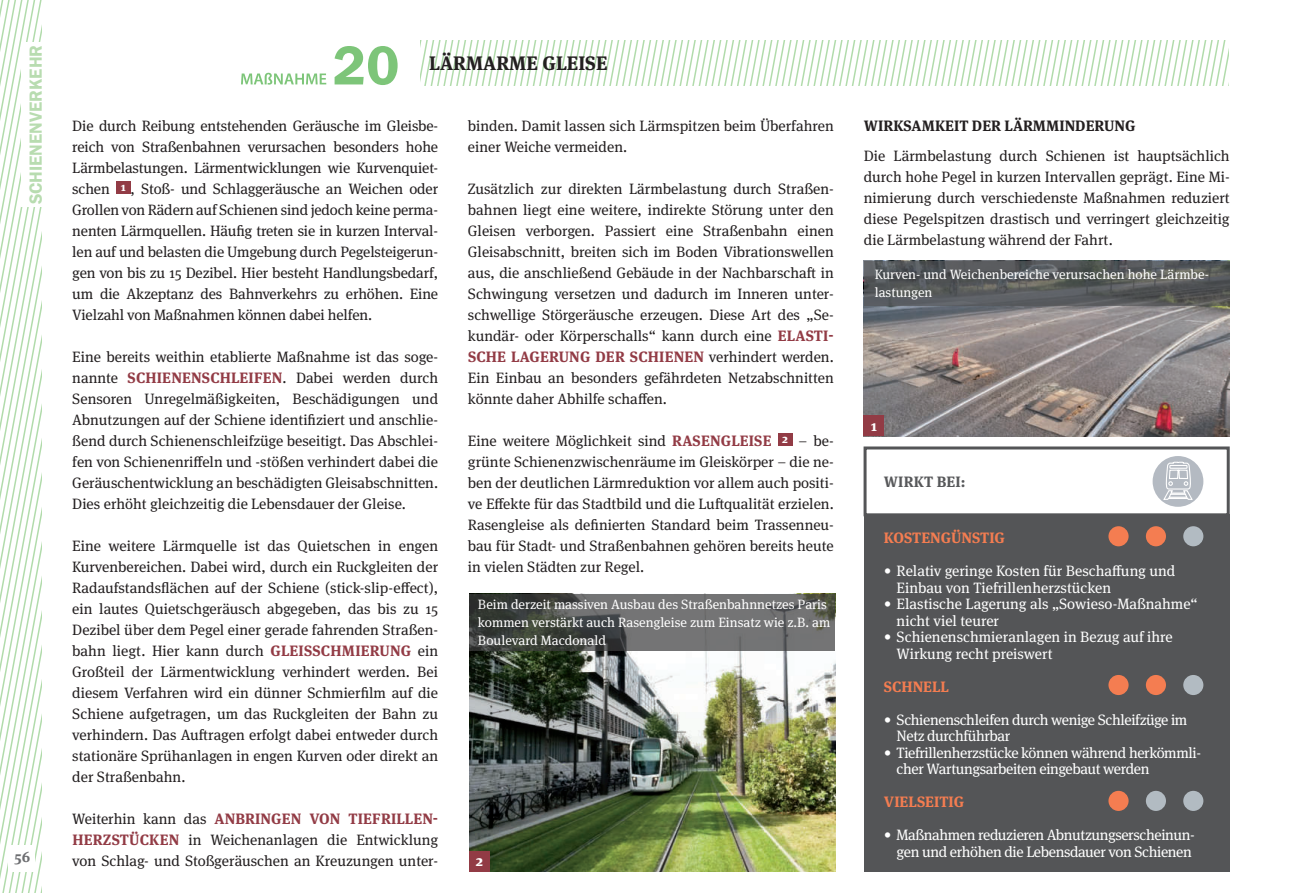
<style>
.page{position:relative;width:1306px;height:893px;background:#fff}
.page>*{position:absolute;margin:0;border:0;box-sizing:border-box;transform-origin:0 0}
.t1{font:600 56.85px "Franklin Gothic";color:#7dc579}
.t2{font:700 19.5px "Meta Serif Pro";color:#231f20}
.t3{font:600 18px "Franklin Gothic";color:#b8dcb0}
.t4{font:15px/21px "Meta Serif Pro";color:#231f20;text-align:justify}
.t5{font:15px/16.5px "Meta Serif Pro";letter-spacing:-.025em;color:#fff}
.t6{font:15px/16.5px "Meta Serif Pro";color:#fff}
.t7{font:700 15px "Meta Serif Pro";color:#f47d51}
.t8{font:700 15px "Meta Serif Pro";color:#231f20}
.t9{font:700 15px "Meta Serif Pro";letter-spacing:.01em;color:#57585a}
.t10{font:700 15px "Meta Serif Pro";color:#6d6e71}
.t11{font:700 15px "Meta Serif Pro";color:#fff}
.t12{font:13.5px/18px "Meta Serif Pro";color:#fff}
.s1{font-weight:700;color:#923b45}
</style>
<div class="page">
<svg style="left:420px;top:40px;width:808px;height:45px"></svg>
<svg style="left:0;top:0;width:41px;height:893px"></svg>
<div style="left:8px;top:844px;width:27px;height:27px;background:#fff"></div>
<div style="left:863px;top:514px;width:366px;height:358px;background:#545557"></div>
<div style="left:863px;top:447px;width:366px;height:69px;border:3px solid #545557"></div>
<div style="left:1108px;top:791px;width:20px;height:20px;background:#f47d51;border-radius:50%"></div>
<div style="left:1145px;top:791px;width:20px;height:20px;background:#b2bbc2;border-radius:50%"></div>
<div style="left:1183px;top:791px;width:20px;height:20px;background:#b2bbc2;border-radius:50%"></div>
<div style="left:1108px;top:675px;width:20px;height:20px;background:#f47d51;border-radius:50%"></div>
<div style="left:1145px;top:675px;width:20px;height:20px;background:#f47d51;border-radius:50%"></div>
<div style="left:1183px;top:675px;width:20px;height:20px;background:#b2bbc2;border-radius:50%"></div>
<div style="left:1108px;top:526px;width:20px;height:20px;background:#f47d51;border-radius:50%"></div>
<div style="left:1145px;top:526px;width:20px;height:20px;background:#f47d51;border-radius:50%"></div>
<div style="left:1183px;top:526px;width:20px;height:20px;background:#b2bbc2;border-radius:50%"></div>
<div style="left:116px;top:181px;width:15px;height:13px;background:#923b45"></div>
<div style="left:778px;top:434px;width:14px;height:12px;background:#923b45"></div>
<img style="left:863px;top:305px;width:366px;height:131px">
<svg style="left:863px;top:261px;width:366px;height:44px;background:#56595a"></svg>
<img style="left:469px;top:650px;width:366px;height:222px">
<svg style="left:469px;top:594px;width:366px;height:56px;background:#5c5e5d"></svg>
<div style="left:22px;top:42px;width:20px;height:165px;background:#fff"></div>
<svg style="left:241px;top:73px;width:85px;height:12px"></svg>
<div style="left:469px;top:852px;width:20px;height:20px;background:#923b45"></div>
<div style="left:863px;top:416px;width:21px;height:20px;background:#923b45"></div>
<div style="left:1152px;top:456px;width:51px;height:51px;background:#b4bac2;border-radius:50%"></div>
<svg style="left:1163px;top:462px;width:30px;height:38px"></svg>
<p class="t3" style="left:28px;top:204px;width:161px;rotate:-90deg">SCHIENENVERKEHR</p>
<h1 class="t1" style="left:333px;top:42px;width:68px">20</h1>
<h2 class="t2" style="left:429px;top:52px;width:180px">LÄRMARME GLEISE</h2>
<p class="t4" style="left:468px;top:116px;width:367px">binden. Damit lassen sich Lärmspitzen beim Überfahren einer Weiche vermeiden.</p>
<p class="t4" style="left:468px;top:179px;width:367px">Zusätzlich zur direkten Lärmbelastung durch Straßen&shy;bahnen liegt eine weitere, indirekte Störung unter den Gleisen verborgen. Passiert eine Straßenbahn einen Gleisabschnitt, breiten sich im Boden Vibrationswellen aus, die anschließend Gebäude in der Nachbarschaft in Schwingung versetzen und dadurch im Inneren unter&shy;schwellige Störgeräusche erzeugen. Diese Art des „Se&shy;kundär- oder Körperschalls“ kann durch eine <span class="s1">ELASTI-SCHE LAGERUNG DER SCHIENEN</span> verhindert werden.<br>Ein Einbau an besonders gefährdeten Netzabschnitten könnte daher Abhilfe schaffen.</p>
<p class="t4" style="left:468px;top:431px;width:367px">Eine weitere Möglichkeit sind <span class="s1">RASENGLEISE</span> <sup>2</sup> – be&shy;grünte Schienenzwischenräume im Gleiskörper – die ne&shy;ben der deutlichen Lärmreduktion vor allem auch positi&shy;ve Effekte für das Stadtbild und die Luftqualität erzielen.<br>Rasengleise als definierten Standard beim Trassenneu&shy;bau für Stadt- und Straßenbahnen gehören bereits heute in vielen Städten zur Regel.</p>
<p class="t4" style="left:72px;top:115px;width:367px">Die durch Reibung entstehenden Geräusche im Gleisbe&shy;reich von Straßenbahnen verursachen besonders hohe Lärmbelastungen. Lärmentwicklungen wie Kurvenquiet&shy;schen <sup>1</sup> , Stoß- und Schlaggeräusche an Weichen oder Grollen von Rädern auf Schienen sind jedoch keine perma&shy;nenten Lärmquellen. Häufig treten sie in kurzen Interval&shy;len auf und belasten die Umgebung durch Pegelsteigerun&shy;gen von bis zu 15 Dezibel. Hier besteht Handlungsbedarf, um die Akzeptanz des Bahnverkehrs zu erhöhen. Eine Vielzahl von Maßnahmen können dabei helfen.</p>
<p class="t4" style="left:72px;top:346px;width:367px">Eine bereits weithin etablierte Maßnahme ist das soge&shy;nannte <span class="s1">SCHIENENSCHLEIFEN</span>. Dabei werden durch Sensoren Unregelmäßigkeiten, Beschädigungen und Abnutzungen auf der Schiene identifiziert und anschlie&shy;ßend durch Schienenschleifzüge beseitigt. Das Abschlei&shy;fen von Schienenriffeln und -stößen verhindert dabei die Geräuschentwicklung an beschädigten Gleisabschnitten.<br>Dies erhöht gleichzeitig die Lebensdauer der Gleise.</p>
<p class="t4" style="left:72px;top:535px;width:367px">Eine weitere Lärmquelle ist das Quietschen in engen Kurvenbereichen. Dabei wird, durch ein Ruckgleiten der Radaufstandsflächen auf der Schiene (stick-slip-effect), ein lautes Quietschgeräusch abgegeben, das bis zu 15<br>Dezibel über dem Pegel einer gerade fahrenden Straßen&shy;bahn liegt. Hier kann durch <span class="s1">GLEISSCHMIERUNG</span> ein Großteil der Lärmentwicklung verhindert werden. Bei diesem Verfahren wird ein dünner Schmierfilm auf die Schiene aufgetragen, um das Ruckgleiten der Bahn zu verhindern. Das Auftragen erfolgt dabei entweder durch stationäre Sprühanlagen in engen Kurven oder direkt an der Straßenbahn.</p>
<p class="t4" style="left:72px;top:808px;width:367px">Weiterhin kann das <span class="s1">ANBRINGEN VON TIEFRILLEN-HERZSTÜCKEN</span> in Weichenanlagen die Entwicklung von Schlag- und Stoßgeräuschen an Kreuzungen unter-</p>
<p class="t12" style="left:478px;top:596px;width:354px">Beim derzeit massiven Ausbau des Straßenbahnnetzes Paris kommen verstärkt auch Rasengleise zum Einsatz wie z.B. am<br>Boulevard Macdonald</p>
<p class="t10" style="left:15px;top:848px;width:17px">56</p>
<p class="t11" style="left:476px;top:853px;width:9px">2</p>
<p class="t8" style="left:863px;top:118px;width:273px">WIRKSAMKEIT DER LÄRMMINDERUNG</p>
<p class="t4" style="left:863px;top:145px;width:367px">Die Lärmbelastung durch Schienen ist hauptsächlich durch hohe Pegel in kurzen Intervallen geprägt. Eine Mi&shy;nimierung durch verschiedenste Maßnahmen reduziert diese Pegelspitzen drastisch und verringert gleichzeitig die Lärmbelastung während der Fahrt.</p>
<p class="t12" style="left:874px;top:265px;width:336px">Kurven- und Weichenbereiche verursachen hohe Lärmbe&shy;lastungen</p>
<p class="t11" style="left:870px;top:417px;width:8px">1</p>
<p class="t9" style="left:883px;top:474px;width:83px">WIRKT BEI:</p>
<p class="t7" style="left:883px;top:530px;width:123px">KOSTENGÜNSTIG</p>
<p class="t6" style="left:896px;top:564px;width:280px;text-indent:-13px">• Relativ geringe Kosten für Beschaffung und<br>Einbau von Tiefrillenherzstücken</p>
<p class="t6" style="left:896px;top:597px;width:302px;text-indent:-13px">• Elastische Lagerung als „Sowieso-Maßnahme“ nicht viel teurer</p>
<p class="t6" style="left:896px;top:630px;width:278px;text-indent:-13px">• Schienenschmieranlagen in Bezug auf ihre<br>Wirkung recht preiswert</p>
<p class="t7" style="left:883px;top:678px;width:66px">SCHNELL</p>
<p class="t5" style="left:896px;top:712px;width:292px;text-indent:-13px">• Schienenschleifen durch wenige Schleifzüge im<br>Netz durchführbar</p>
<p class="t5" style="left:896px;top:745px;width:306px;text-indent:-13px">• Tiefrillenherzstücke können während herkömmli&shy;cher Wartungsarbeiten eingebaut werden</p>
<p class="t7" style="left:883px;top:794px;width:82px">VIELSEITIG</p>
<p class="t5" style="left:883px;top:828px;width:312px;text-align:right">• Maßnahmen reduzieren Abnutzungserscheinun&shy;gen und erhöhen die Lebensdauer von Schienen</p>
</div>
